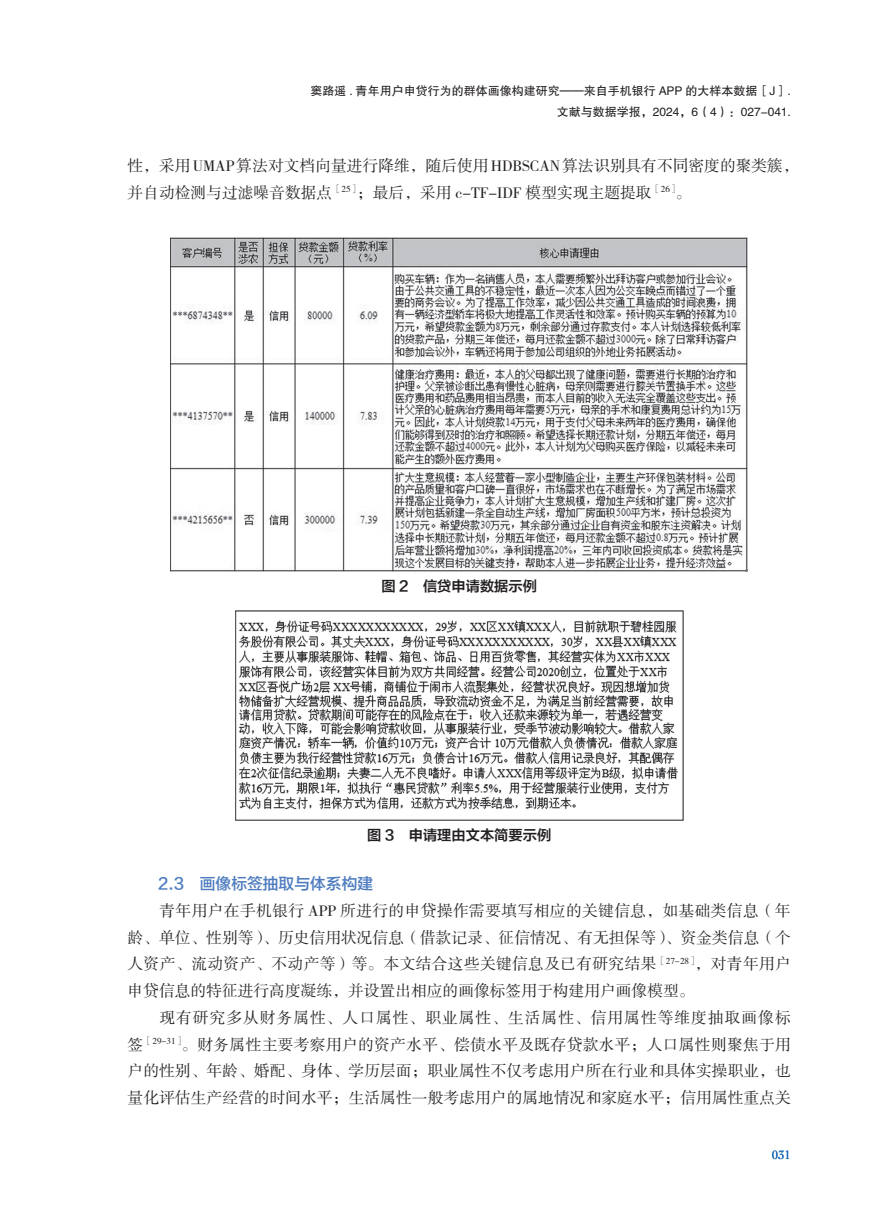
<style>
.page{position:relative;width:893px;height:1212px;background:#fff}
.page>*{position:absolute;margin:0;border:0;box-sizing:border-box;transform-origin:0 0}
.t1{font:15.75px/26.7px "FZSSK GBK1 0";color:#231f20;text-align:justify}
.t2{font:15.75px "FZLTZHK GBK1 0";color:#4e7cbf}
.t3{font:14.25px "FZLTZCHK GBK1 0";color:#231f20}
.t4{font:12.75px "Cochin";color:#1768b4}
.t5{font:12px/20.4px "FZHTK GBK1 0";color:#231f20;text-align:right}
</style>
<div class="page">
<img style="left:171px;top:238px;width:577px;height:333px">
<img style="left:235px;top:610px;width:448px;height:211px">
<p class="t5" style="left:310px;top:81px;width:482px">窦路遥 . 青年用户申贷行为的群体画像构建研究——来自手机银行 APP 的大样本数据［J］.文献与数据学报，2024，6（4）：027-041.</p>
<p class="t1" style="left:128px;top:153px;width:673px">性，采用 UMAP 算法对文档向量进行降维，随后使用 HDBSCAN 算法识别具有不同密度的聚类簇，并自动检测与过滤噪音数据点<sup>［25］</sup>；最后，采用 c-TF-IDF 模型实现主题提取<sup>［26］</sup>。</p>
<p class="t3" style="left:381px;top:578px;width:157px">图 2 信贷申请数据示例</p>
<p class="t3" style="left:367px;top:827px;width:186px">图 3 申请理由文本简要示例</p>
<p class="t2" style="left:158px;top:875px;width:216px">2.3 画像标签抽取与体系构建</p>
<p class="t1" style="left:128px;top:898px;width:665px;text-indent:32px">青年用户在手机银行 APP 所进行的申贷操作需要填写相应的关键信息，如基础类信息（年龄、单位、性别等）、历史信用状况信息（借款记录、征信情况、有无担保等）、资金类信息（个人资产、流动资产、不动产等）等。本文结合这些关键信息及已有研究结果<sup>［27-28］</sup>，对青年用户申贷信息的特征进行高度凝练，并设置出相应的画像标签用于构建用户画像模型。</p>
<p class="t1" style="left:128px;top:1005px;width:665px;text-indent:32px">现有研究多从财务属性、人口属性、职业属性、生活属性、信用属性等维度抽取画像标签<sup>［29-31］</sup>。财务属性主要考察用户的资产水平、偿债水平及既存贷款水平；人口属性则聚焦于用户的性别、年龄、婚配、身体、学历层面；职业属性不仅考虑用户所在行业和具体实操职业，也量化评估生产经营的时间水平；生活属性一般考虑用户的属地情况和家庭水平；信用属性重点关</p>
<p class="t4" style="left:772px;top:1146px;width:21px">031</p>
</div>
